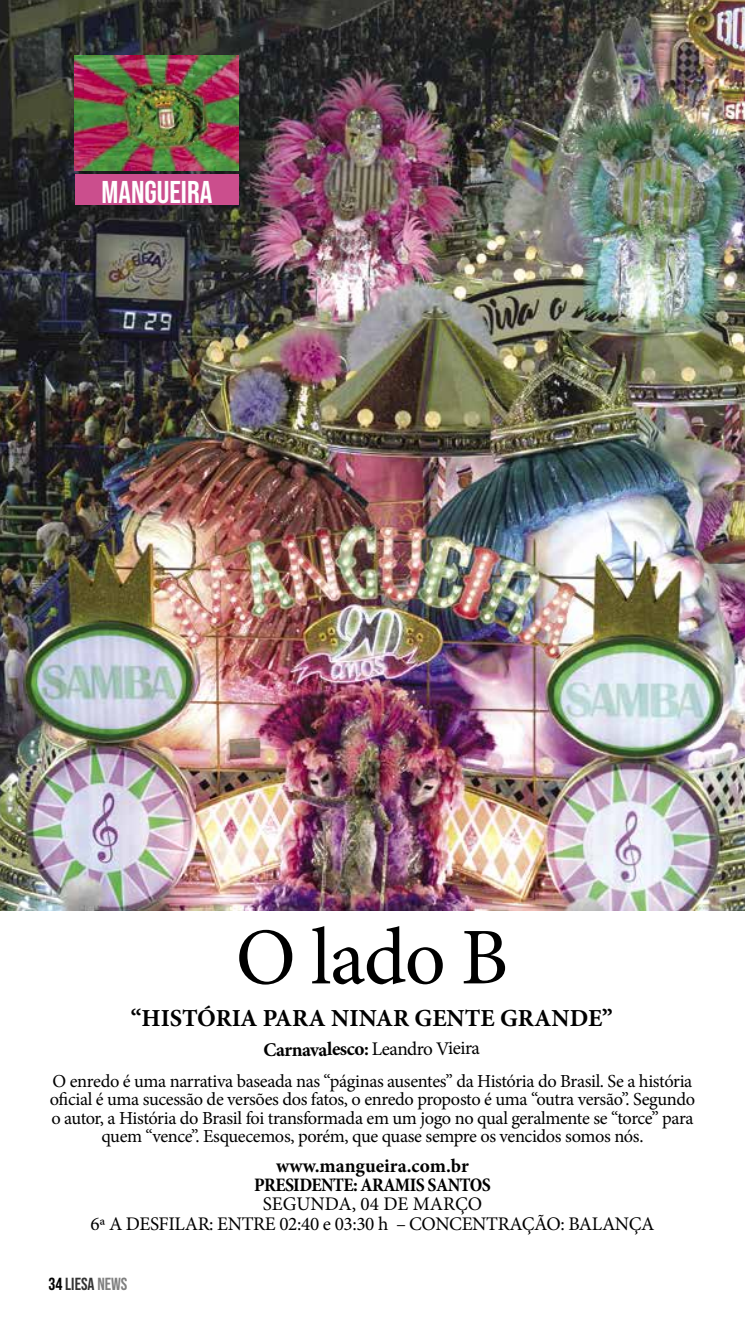
<style>
.page{position:relative;width:745px;height:1340px;background:#fff}
.page>*{position:absolute;margin:0;border:0;box-sizing:border-box;transform-origin:0 0}
.t1{font:80.5px "Minion Pro";color:#000}
.t2{font:31.5px "Bebas Neue";color:#fff}
.t3{font:700 24.5px "Minion Pro";color:#000}
.t4{font:19.25px/19.2px "Minion Pro";letter-spacing:-.02em;color:#000;text-align:center}
.t5{font:700 19.25px "Minion Pro";color:#000}
.t6{font:700 condensed 19.25px "Minion Pro";letter-spacing:-.03em;color:#000}
.t7{font:18.38px/18.4px "Minion Pro";letter-spacing:-.02em;color:#000;text-align:center}
.t8{font:17.5px "Bebas Neue";color:#333}
.s1{font-weight:400}
.s2{color:#000}
.s3{color:#7f7f7f}
</style>
<div class="page">
<img style="left:0;top:0;width:744px;height:910px">
<img style="left:74px;top:55px;width:164px;height:115px">
<div style="left:75px;top:174px;width:164px;height:31px;background:#cb4e8d"></div>
<h2 class="t2" style="left:101px;top:174px;width:112px">MANGUEIRA</h2>
<h1 class="t1" style="left:235px;top:903px;width:274px">O lado B</h1>
<h3 class="t3" style="left:131px;top:1001px;width:483px">“HISTÓRIA PARA NINAR GENTE GRANDE”</h3>
<p class="t5" style="left:263px;top:1036px;width:218px;rotate:-1deg">Carnavalesco: <span class="s1">Leandro Vieira</span></p>
<p class="t7" style="left:50px;top:1071px;width:646px">O enredo é uma narrativa baseada nas “páginas ausentes” da História do Brasil. Se a história oficial é uma sucessão de versões dos fatos, o enredo proposto é uma “outra versão”. Segundo o autor, a História do Brasil foi transformada em um jogo no qual geralmente se “torce” para quem “vence”. Esquecemos, porém, que quase sempre os vencidos somos nós.</p>
<p class="t5" style="left:276px;top:1152px;width:194px">www.mangueira.com.br</p>
<p class="t6" style="left:254px;top:1171px;width:238px">PRESIDENTE: ARAMIS SANTOS</p>
<p class="t4" style="left:91px;top:1194px;width:565px">SEGUNDA, 04 DE MARÇO<br>6ª A DESFILAR: ENTRE 02:40 e 03:30 h – CONCENTRAÇÃO: BALANÇA</p>
<p class="t8" style="left:48px;top:1274px;width:80px"><span class="s2">34</span> LIESA <span class="s3">NEWS</span></p>
</div>
